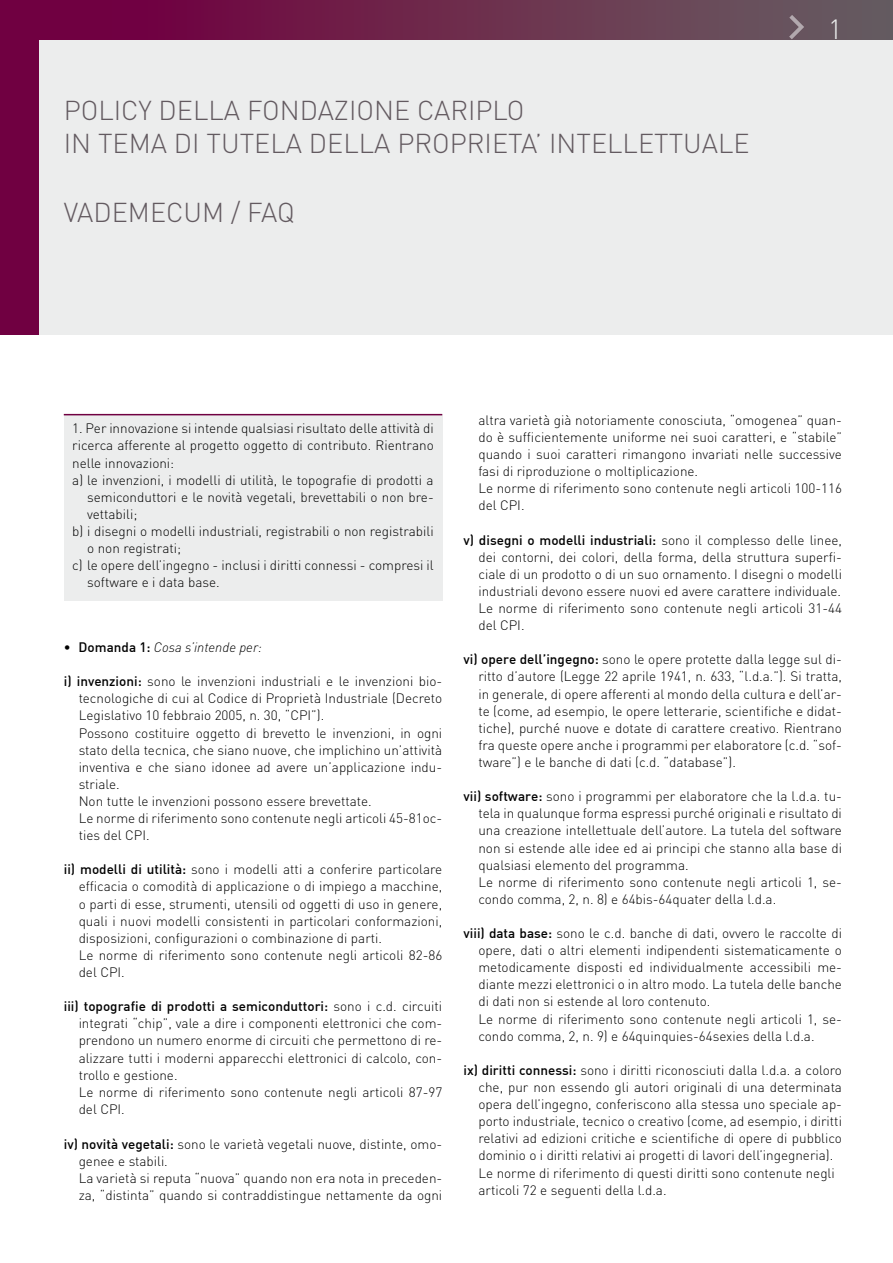
<style>
.page{position:relative;width:893px;height:1263px;background:#fff}
.page>*{position:absolute;margin:0;border:0;box-sizing:border-box;transform-origin:0 0}
.t1{font:300 27.45px "DIN";color:#eceded}
.t2{font:300 27px/33px "DIN";color:#635a60}
.t3{font:300 13.5px/17.1px "DIN";color:#000}
.t4{font:italic 300 13.5px "DIN";color:#000}
.s1{font-weight:500;font-style:normal}
.s2{font-weight:500}
</style>
<div class="page">
<div style="left:0;top:0;width:893px;height:335px;background:#eceded"></div>
<div style="left:0;top:0;width:893px;height:39px;background:linear-gradient(to right,#72003b,#676060)"></div>
<div style="left:0;top:0;width:38px;height:335px;background:#700041"></div>
<svg style="left:789px;top:15px;width:15px;height:24px"></svg>
<div style="left:64px;top:414px;width:378px;height:187px;background:#eceded"></div>
<hr style="left:64px;top:414px;width:378px;height:1px;background:#700041">
<h2 class="t2" style="left:64px;top:93px;width:687px">POLICY DELLA FONDAZIONE CARIPLO<br>IN TEMA DI TUTELA DELLA PROPRIETA’ INTELLETTUALE</h2>
<h2 class="t2" style="left:64px;top:196px;width:232px">VADEMECUM / FAQ</h2>
<h1 class="t1" style="left:828px;top:13px;width:16px">1</h1>
<p class="t3" style="left:72px;top:420px;width:363px">1. Per innovazione si intende qualsiasi risultato delle attività di</p>
<p class="t3" style="left:72px;top:437px;width:363px">ricerca afferente al progetto oggetto di contributo. Rientrano</p>
<p class="t3" style="left:72px;top:454px;width:103px">nelle innovazioni:</p>
<p class="t3" style="left:72px;top:471px;width:363px">a) le invenzioni, i modelli di utilità, le topografie di prodotti a</p>
<p class="t3" style="left:87px;top:488px;width:348px">semiconduttori e le novità vegetali, brevettabili o non bre-</p>
<p class="t3" style="left:87px;top:505px;width:52px">vettabili;</p>
<p class="t3" style="left:72px;top:522px;width:363px">b) i disegni o modelli industriali, registrabili o non registrabili</p>
<p class="t3" style="left:87px;top:539px;width:95px">o non registrati;</p>
<p class="t3" style="left:72px;top:557px;width:363px">c) le opere dell’ingegno - inclusi i diritti connessi - compresi il</p>
<p class="t3" style="left:87px;top:574px;width:134px">software e i data base.</p>
<p class="t4" style="left:64px;top:639px;width:200px"><span class="s1">• Domanda 1:</span> Cosa s’intende per:</p>
<p class="t3" style="left:79px;top:673px;width:365px;text-indent:-15px"><span class="s2">i) invenzioni:</span> sono le invenzioni industriali e le invenzioni bio&shy;tecnologiche di cui al Codice di Proprietà Industriale (Decreto Legislativo 10 febbraio 2005, n. 30, “CPI”).<br>Possono costituire oggetto di brevetto le invenzioni, in ogni stato della tecnica, che siano nuove, che implichino un’attività inventiva e che siano idonee ad avere un’applicazione indu&shy;striale.<br>Non tutte le invenzioni possono essere brevettate.<br>Le norme di riferimento sono contenute negli articoli 45-81oc&shy;ties del CPI.</p>
<p class="t3" style="left:79px;top:861px;width:365px;text-indent:-15px"><span class="s2">ii) modelli di utilità:</span> sono i modelli atti a conferire particolare efficacia o comodità di applicazione o di impiego a macchine, o parti di esse, strumenti, utensili od oggetti di uso in genere, quali i nuovi modelli consistenti in particolari conformazioni, disposizioni, configurazioni o combinazione di parti.<br>Le norme di riferimento sono contenute negli articoli 82-86 del CPI.</p>
<p class="t3" style="left:79px;top:998px;width:365px;text-indent:-15px"><span class="s2">iii) topografie di prodotti a semiconduttori:</span> sono i c.d. circuiti integrati “chip”, vale a dire i componenti elettronici che com&shy;prendono un numero enorme di circuiti che permettono di re&shy;alizzare tutti i moderni apparecchi elettronici di calcolo, con&shy;trollo e gestione.<br>Le norme di riferimento sono contenute negli articoli 87-97 del CPI.</p>
<p class="t3" style="left:79px;top:1135px;width:365px;text-indent:-15px"><span class="s2">iv) novità vegetali:</span> sono le varietà vegetali nuove, distinte, omo&shy;genee e stabili.<br>La varietà si reputa “nuova” quando non era nota in preceden&shy;za, “distinta” quando si contraddistingue nettamente da ogni</p>
<p class="t3" style="left:478px;top:411px;width:365px">altra varietà già notoriamente conosciuta, “omogenea” quan&shy;do è sufficientemente uniforme nei suoi caratteri, e “stabile” quando i suoi caratteri rimangono invariati nelle successive fasi di riproduzione o moltiplicazione.<br>Le norme di riferimento sono contenute negli articoli 100-116 del CPI.</p>
<p class="t3" style="left:478px;top:531px;width:365px;text-align:justify;text-indent:-15px"><span class="s2">v) disegni o modelli industriali:</span> sono il complesso delle linee, dei contorni, dei colori, della forma, della struttura superfi&shy;ciale di un prodotto o di un suo ornamento. I disegni o modelli industriali devono essere nuovi ed avere carattere individuale.<br>Le norme di riferimento sono contenute negli articoli 31-44 del CPI.</p>
<p class="t3" style="left:478px;top:651px;width:365px;text-align:justify;text-indent:-15px"><span class="s2">vi) opere dell’ingegno:</span> sono le opere protette dalla legge sul di&shy;ritto d’autore (Legge 22 aprile 1941, n. 633, “l.d.a.”). Si tratta, in generale, di opere afferenti al mondo della cultura e dell’ar&shy;te (come, ad esempio, le opere letterarie, scientifiche e didat&shy;tiche), purché nuove e dotate di carattere creativo. Rientrano fra queste opere anche i programmi per elaboratore (c.d. “sof&shy;tware”) e le banche di dati (c.d. “database”).</p>
<p class="t3" style="left:478px;top:788px;width:365px;text-indent:-15px"><span class="s2">vii) software:</span> sono i programmi per elaboratore che la l.d.a. tu&shy;tela in qualunque forma espressi purché originali e risultato di una creazione intellettuale dell’autore. La tutela del software non si estende alle idee ed ai principi che stanno alla base di qualsiasi elemento del programma.<br>Le norme di riferimento sono contenute negli articoli 1, se&shy;condo comma, 2, n. 8) e 64bis-64quater della l.d.a.</p>
<p class="t3" style="left:478px;top:924px;width:365px;text-indent:-15px"><span class="s2">viii) data base:</span> sono le c.d. banche di dati, ovvero le raccolte di opere, dati o altri elementi indipendenti sistematicamente o metodicamente disposti ed individualmente accessibili me&shy;diante mezzi elettronici o in altro modo. La tutela delle banche di dati non si estende al loro contenuto.<br>Le norme di riferimento sono contenute negli articoli 1, se&shy;condo comma, 2, n. 9) e 64quinquies-64sexies della l.d.a.</p>
<p class="t3" style="left:478px;top:1061px;width:365px;text-indent:-15px"><span class="s2">ix) diritti connessi:</span> sono i diritti riconosciuti dalla l.d.a. a coloro che, pur non essendo gli autori originali di una determinata opera dell’ingegno, conferiscono alla stessa uno speciale ap&shy;porto industriale, tecnico o creativo (come, ad esempio, i diritti relativi ad edizioni critiche e scientifiche di opere di pubblico dominio o i diritti relativi ai progetti di lavori dell’ingegneria).<br>Le norme di riferimento di questi diritti sono contenute negli articoli 72 e seguenti della l.d.a.</p>
</div>
